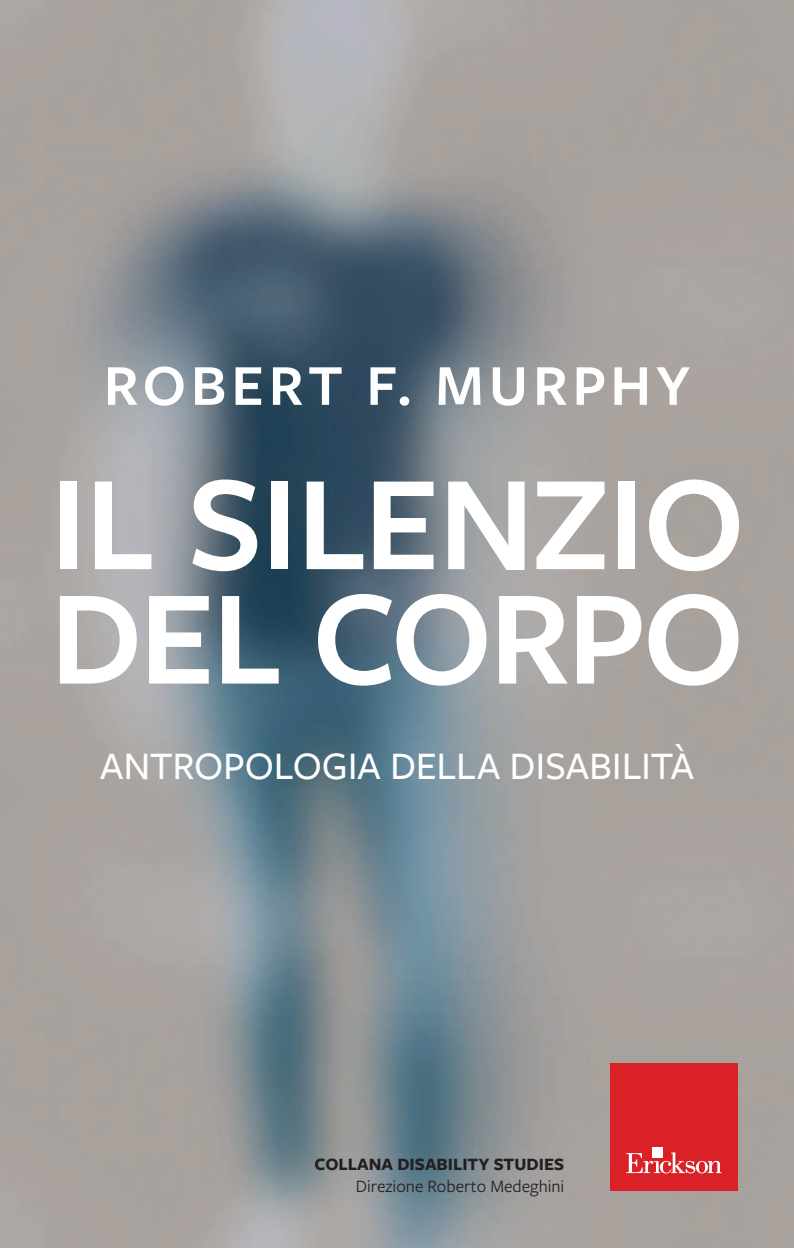
<style>
.page{position:relative;width:794px;height:1248px;background:#fff}
.page>*{position:absolute;margin:0;border:0;box-sizing:border-box;transform-origin:0 0}
.t1{font:600 140px "Freight Sans Pro";letter-spacing:-.02em;color:#fff}
.t2{font:600 60px "Freight Sans Pro";letter-spacing:.075em;color:#fff}
.t3{font:500 40.4px "Freight Sans Pro";letter-spacing:-.005em;color:#fff}
.t4{font:18px "Freight Sans Pro";color:#231f20}
.t5{font:700 18px "Freight Sans Pro";color:#231f20}
</style>
<div class="page">
<img style="left:0;top:0;width:794px;height:1247px">
<div style="left:610px;top:1063px;width:127px;height:128px;background:#da2128"></div>
<svg style="left:626px;top:1152px;width:95px;height:21px"></svg>
<div style="left:652px;top:1146px;width:10px;height:11px;background:#fff"></div>
<h2 class="t2" style="left:104px;top:344px;width:588px">ROBERT F. MURPHY</h2>
<h1 class="t1" style="left:49px;top:428px;width:697px">IL SILENZIO</h1>
<h1 class="t1" style="left:50px;top:542px;width:696px">DEL CORPO</h1>
<p class="t3" style="left:100px;top:739px;width:595px">ANTROPOLOGIA DELLA DISABILITÀ</p>
<p class="t5" style="left:315px;top:1151px;width:251px">COLLANA DISABILITY STUDIES</p>
<p class="t4" style="left:356px;top:1173px;width:210px">Direzione Roberto Medeghini</p>
</div>
